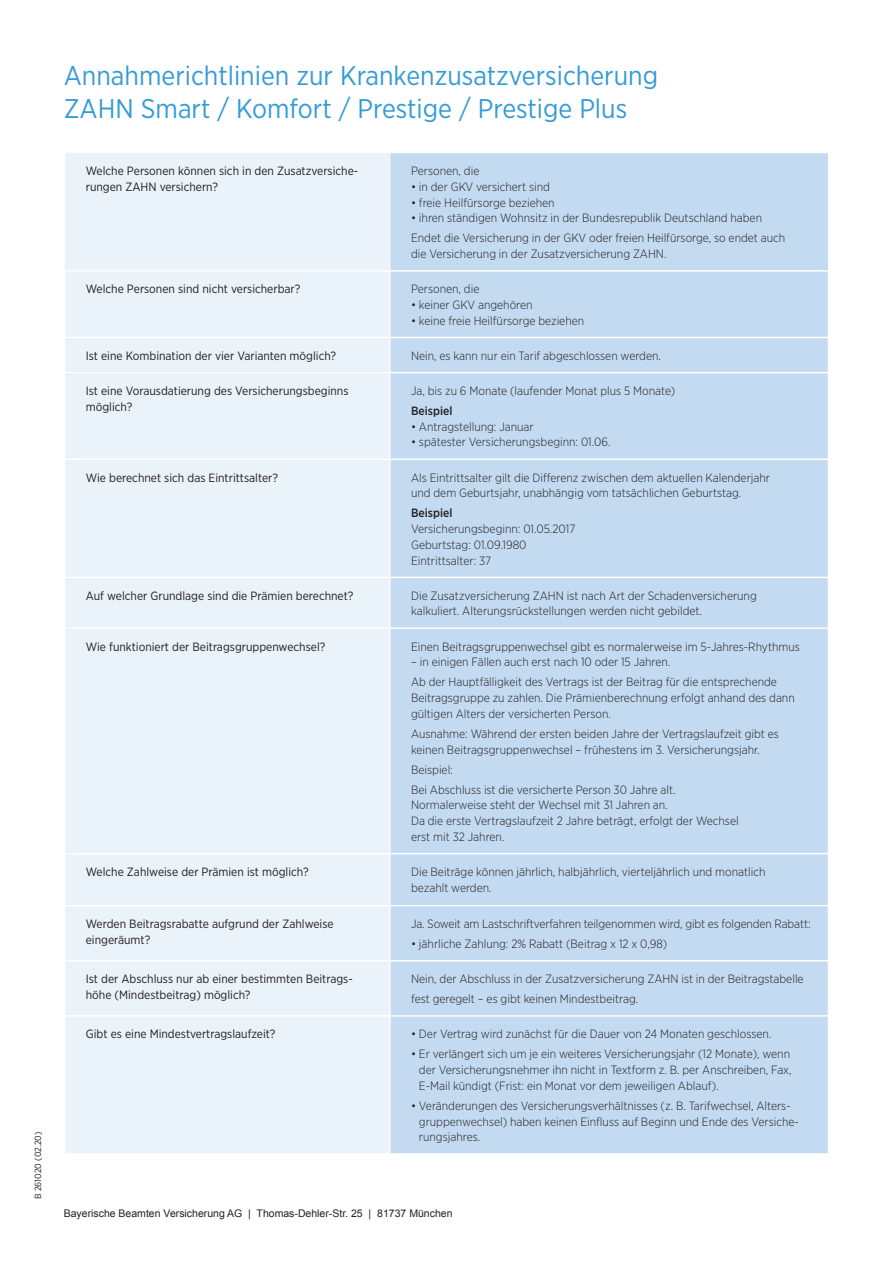
<style>
.page{position:relative;width:893px;height:1263px;background:#fff}
.page>*{position:absolute;margin:0;border:0;box-sizing:border-box;transform-origin:0 0}
.head{font:27px "Gotham Narrow";color:#359bd6}
.text_tabelle_mitti{font:300 12px/15.8px "Gotham Narrow";color:#231f20}
.text_tabelle_mitti-2{font:12px/15.8px "Gotham Narrow";color:#231f20}
.text_tabelle_links{font:300 12px "Gotham Narrow";color:#231f20}
.text_tabelle_links-2{font:500 12px "Gotham Narrow";color:#231f20}
.text_tabelle_mitti-3{font:500 12px "Gotham Narrow";color:#231f20}
._6_Fußnote{font:10.5px "Arial";color:#231f20}
.t1{font:9px "Gotham Narrow";color:#231f20}
</style>
<div class="page">
<div style="left:65px;top:153px;width:324px;height:1000px;background:#eaf2fa"></div>
<div style="left:390px;top:153px;width:438px;height:1000px;background:#c3daf0"></div>
<hr style="left:64px;top:270px;width:326px;height:2px;background:#fff">
<hr style="left:390px;top:270px;width:439px;height:2px;background:#fff">
<hr style="left:389px;top:272px;width:2px;height:65px;background:#fff">
<hr style="left:64px;top:337px;width:326px;height:1px;background:#fff">
<hr style="left:390px;top:337px;width:439px;height:1px;background:#fff">
<hr style="left:389px;top:338px;width:2px;height:34px;background:#fff">
<hr style="left:64px;top:372px;width:326px;height:1px;background:#fff">
<hr style="left:390px;top:372px;width:439px;height:1px;background:#fff">
<hr style="left:389px;top:373px;width:2px;height:85px;background:#fff">
<hr style="left:64px;top:458px;width:326px;height:2px;background:#fff">
<hr style="left:390px;top:458px;width:439px;height:2px;background:#fff">
<hr style="left:389px;top:460px;width:2px;height:117px;background:#fff">
<hr style="left:64px;top:577px;width:326px;height:1px;background:#fff">
<hr style="left:390px;top:577px;width:439px;height:1px;background:#fff">
<hr style="left:389px;top:578px;width:2px;height:49px;background:#fff">
<hr style="left:64px;top:627px;width:326px;height:2px;background:#fff">
<hr style="left:390px;top:627px;width:439px;height:2px;background:#fff">
<hr style="left:389px;top:629px;width:2px;height:224px;background:#fff">
<hr style="left:64px;top:853px;width:326px;height:1px;background:#fff">
<hr style="left:390px;top:853px;width:439px;height:1px;background:#fff">
<hr style="left:389px;top:854px;width:2px;height:51px;background:#fff">
<hr style="left:64px;top:905px;width:326px;height:1px;background:#fff">
<hr style="left:390px;top:905px;width:439px;height:1px;background:#fff">
<hr style="left:389px;top:906px;width:2px;height:54px;background:#fff">
<hr style="left:64px;top:960px;width:326px;height:1px;background:#fff">
<hr style="left:390px;top:960px;width:439px;height:1px;background:#fff">
<hr style="left:389px;top:961px;width:2px;height:54px;background:#fff">
<hr style="left:64px;top:1015px;width:326px;height:2px;background:#fff">
<hr style="left:390px;top:1015px;width:439px;height:2px;background:#fff">
<hr style="left:389px;top:1017px;width:2px;height:136px;background:#fff">
<p class="t1" style="left:32px;top:1199px;width:69px;rotate:-90deg">B 261020 (02.20)</p>
<p class="head" style="left:64px;top:59px;width:596px">Annahmerichtlinien zur Krankenzusatzversicherung</p>
<p class="head" style="left:64px;top:92px;width:565px">ZAHN Smart / Komfort / Prestige / Prestige Plus</p>
<p class="text_tabelle_mitti-2" style="left:86px;top:163px;width:274px">Welche Personen können sich in den Zusatzversiche&shy;rungen ZAHN versichern?</p>
<p class="text_tabelle_mitti" style="left:411px;top:163px;width:70px">Personen, die</p>
<p class="text_tabelle_mitti" style="left:411px;top:178px;width:140px">• in der GKV versichert sind</p>
<p class="text_tabelle_mitti" style="left:411px;top:194px;width:145px">• freie Heilfürsorge beziehen</p>
<p class="text_tabelle_mitti" style="left:411px;top:210px;width:353px">• ihren ständigen Wohnsitz in der Bundesrepublik Deutschland haben</p>
<p class="text_tabelle_mitti" style="left:411px;top:230px;width:376px">Endet die Versicherung in der GKV oder freien Heilfürsorge, so endet auch die Versicherung in der Zusatzversicherung ZAHN.</p>
<p class="text_tabelle_mitti-2" style="left:86px;top:281px;width:216px">Welche Personen sind nicht versicherbar?</p>
<p class="text_tabelle_mitti" style="left:411px;top:281px;width:70px">Personen, die</p>
<p class="text_tabelle_mitti" style="left:411px;top:297px;width:123px">• keiner GKV angehören</p>
<p class="text_tabelle_mitti" style="left:411px;top:312px;width:175px">• keine freie Heilfürsorge beziehen</p>
<p class="text_tabelle_mitti-2" style="left:86px;top:347px;width:252px">Ist eine Kombination der vier Varianten möglich?</p>
<p class="text_tabelle_mitti" style="left:411px;top:347px;width:251px">Nein, es kann nur ein Tarif abgeschlossen werden.</p>
<p class="text_tabelle_mitti-2" style="left:86px;top:383px;width:264px">Ist eine Vorausdatierung des Versicherungsbeginns möglich?</p>
<p class="text_tabelle_mitti" style="left:411px;top:383px;width:266px">Ja, bis zu 6 Monate (laufender Monat plus 5 Monate)</p>
<p class="text_tabelle_links-2" style="left:411px;top:403px;width:43px">Beispiel</p>
<p class="text_tabelle_links" style="left:411px;top:419px;width:124px">• Antragstellung: Januar</p>
<p class="text_tabelle_links" style="left:411px;top:435px;width:201px">• spätester Versicherungsbeginn: 01.06.</p>
<p class="text_tabelle_mitti-2" style="left:86px;top:469px;width:194px">Wie berechnet sich das Eintrittsalter?</p>
<p class="text_tabelle_mitti" style="left:411px;top:469px;width:360px">Als Eintrittsalter gilt die Differenz zwischen dem aktuellen Kalenderjahr</p>
<p class="text_tabelle_mitti" style="left:411px;top:485px;width:332px">und dem Geburtsjahr, unabhängig vom tatsächlichen Geburtstag.</p>
<p class="text_tabelle_mitti-3" style="left:411px;top:505px;width:43px">Beispiel</p>
<p class="text_tabelle_mitti" style="left:411px;top:521px;width:166px">Versicherungsbeginn: 01.05.2017</p>
<p class="text_tabelle_mitti" style="left:411px;top:536px;width:117px">Geburtstag: 01.09.1980</p>
<p class="text_tabelle_mitti" style="left:411px;top:552px;width:82px">Eintrittsalter: 37</p>
<p class="text_tabelle_mitti-2" style="left:86px;top:587px;width:269px">Auf welcher Grundlage sind die Prämien berechnet?</p>
<p class="text_tabelle_mitti" style="left:411px;top:587px;width:347px">Die Zusatzversicherung ZAHN ist nach Art der Schadenversicherung kalkuliert. Alterungsrückstellungen werden nicht gebildet.</p>
<p class="text_tabelle_mitti-2" style="left:86px;top:638px;width:241px">Wie funktioniert der Beitragsgruppenwechsel?</p>
<p class="text_tabelle_mitti" style="left:411px;top:638px;width:390px">Einen Beitragsgruppenwechsel gibt es normalerweise im 5-Jahres-Rhythmus</p>
<p class="text_tabelle_mitti" style="left:411px;top:654px;width:261px">– in einigen Fällen auch erst nach 10 oder 15 Jahren.</p>
<p class="text_tabelle_mitti" style="left:411px;top:674px;width:385px">Ab der Hauptfälligkeit des Vertrags ist der Beitrag für die entsprechende<br>Beitragsgruppe zu zahlen. Die Prämienberechnung erfolgt anhand des dann gültigen Alters der versicherten Person.</p>
<p class="text_tabelle_mitti" style="left:411px;top:725px;width:369px">Ausnahme: Während der ersten beiden Jahre der Vertragslaufzeit gibt es keinen Beitragsgruppenwechsel – frühestens im 3. Versicherungsjahr.</p>
<p class="text_tabelle_mitti" style="left:411px;top:761px;width:43px">Beispiel:</p>
<p class="text_tabelle_mitti" style="left:411px;top:781px;width:329px">Bei Abschluss ist die versicherte Person 30 Jahre alt.<br>Normalerweise steht der Wechsel mit 31 Jahren an.<br>Da die erste Vertragslaufzeit 2 Jahre beträgt, erfolgt der Wechsel erst mit 32 Jahren.</p>
<p class="text_tabelle_mitti-2" style="left:86px;top:864px;width:224px">Welche Zahlweise der Prämien ist möglich?</p>
<p class="text_tabelle_mitti" style="left:411px;top:864px;width:356px">Die Beiträge können jährlich, halbjährlich, vierteljährlich und monatlich bezahlt werden.</p>
<p class="text_tabelle_mitti-2" style="left:86px;top:916px;width:249px">Werden Beitragsrabatte aufgrund der Zahlweise eingeräumt?</p>
<p class="text_tabelle_mitti" style="left:411px;top:916px;width:401px">Ja. Soweit am Lastschriftverfahren teilgenommen wird, gibt es folgenden Rabatt:</p>
<p class="text_tabelle_mitti" style="left:411px;top:936px;width:258px">• jährliche Zahlung: 2% Rabatt (Beitrag x 12 x 0,98)</p>
<p class="text_tabelle_mitti-2" style="left:86px;top:971px;width:269px">Ist der Abschluss nur ab einer bestimmten Beitrags&shy;höhe (Mindestbeitrag) möglich?</p>
<p class="text_tabelle_mitti" style="left:411px;top:971px;width:394px">Nein, der Abschluss in der Zusatzversicherung ZAHN ist in der Beitragstabelle</p>
<p class="text_tabelle_mitti" style="left:411px;top:991px;width:229px">fest geregelt – es gibt keinen Mindestbeitrag.</p>
<p class="text_tabelle_mitti-2" style="left:86px;top:1026px;width:191px">Gibt es eine Mindestvertragslaufzeit?</p>
<p class="text_tabelle_mitti" style="left:411px;top:1026px;width:362px">• Der Vertrag wird zunächst für die Dauer von 24 Monaten geschlossen.</p>
<p class="text_tabelle_mitti" style="left:419px;top:1046px;width:374px;text-indent:-8px">• Er verlängert sich um je ein weiteres Versicherungsjahr (12 Monate), wenn der Versicherungsnehmer ihn nicht in Textform z. B. per Anschreiben, Fax,<br>E-Mail kündigt (Frist: ein Monat vor dem jeweiligen Ablauf).</p>
<p class="text_tabelle_mitti" style="left:419px;top:1097px;width:381px;text-indent:-8px">• Veränderungen des Versicherungsverhältnisses (z. B. Tarifwechsel, Alters&shy;gruppenwechsel) haben keinen Einfluss auf Beginn und Ende des Versiche&shy;rungsjahres.</p>
<p class="_6_Fußnote" style="left:64px;top:1207px;width:390px">Bayerische Beamten Versicherung AG | Thomas-Dehler-Str. 25 | 81737 München</p>
</div>
